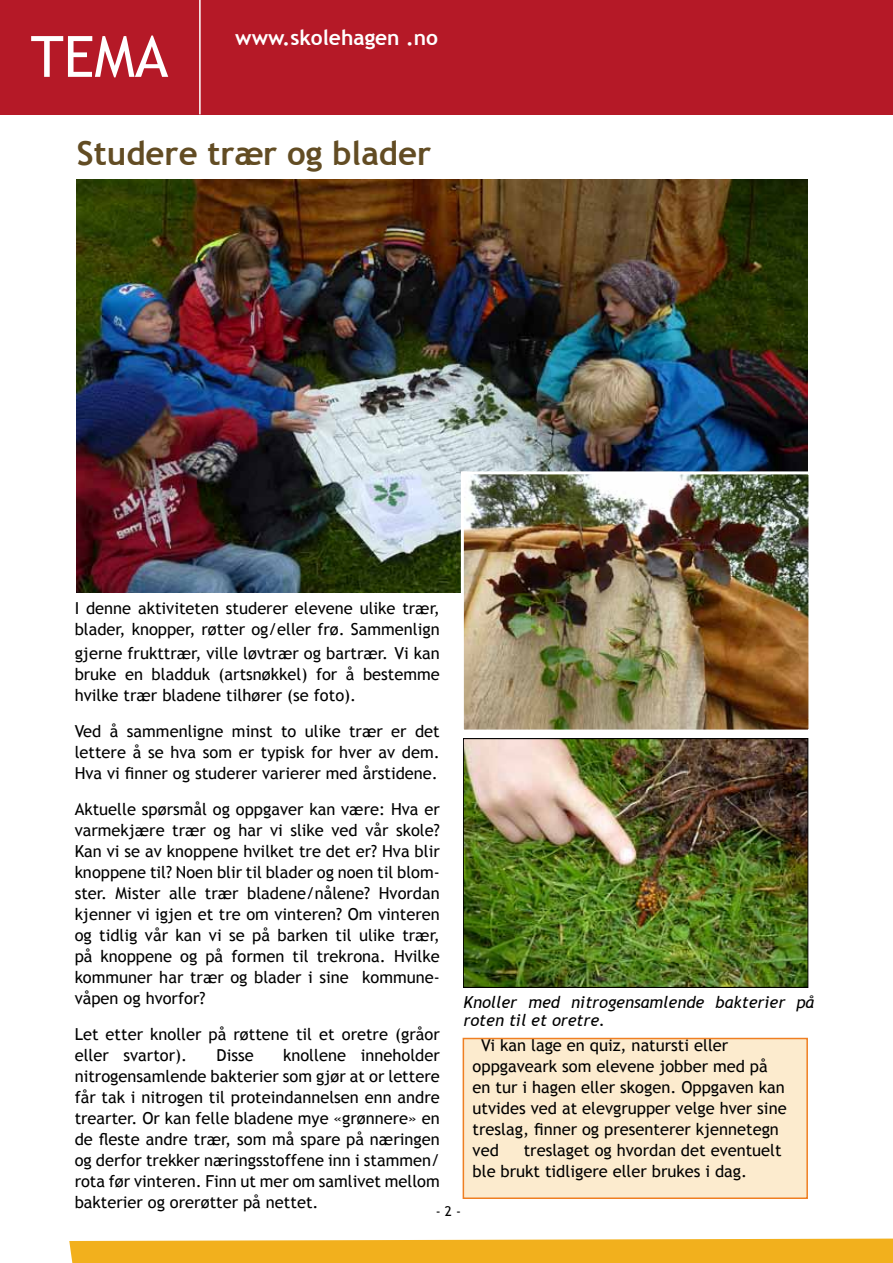
<style>
.page{position:relative;width:893px;height:1263px;background:#fff}
.page>*{position:absolute;margin:0;border:0;box-sizing:border-box;transform-origin:0 0}
.t1{font:57px "Trebuchet MS";color:#fff}
.t2{font:700 33px "Trebuchet MS";color:#624c23}
.t3{font:700 21px "Trebuchet MS";color:#fff}
.t4{font:16.5px/21px "Trebuchet MS";color:#000}
.t5{font:italic 16.5px/18px "Trebuchet MS";color:#000}
.t6{font:13.5px "Trebuchet MS";color:#000}
</style>
<div class="page">
<div style="left:0;top:0;width:893px;height:114px;background:#b51927"></div>
<hr style="left:199px;top:0;width:2px;height:114px;background:#fff">
<svg style="left:69px;top:1238px;width:824px;height:25px;background:#f2b52d"></svg>
<img style="left:77px;top:179px;width:731px;height:413px">
<img style="left:465px;top:475px;width:342px;height:253px">
<div style="left:461px;top:471px;width:350px;height:261px;border:3px solid #fff"></div>
<div style="left:463px;top:1038px;width:344px;height:160px;background:#fcebce"></div>
<div style="left:463px;top:1038px;width:345px;height:161px;border:2px solid #ef7f22"></div>
<img style="left:465px;top:740px;width:341px;height:246px">
<div style="left:463px;top:738px;width:345px;height:250px;border:1px solid #000"></div>
<h1 class="t1" style="left:31px;top:23px;width:139px">TEMA</h1>
<p class="t3" style="left:235px;top:25px;width:204px">www.skolehagen .no</p>
<h2 class="t2" style="left:77px;top:132px;width:356px">Studere trær og blader</h2>
<p class="t4" style="left:75px;top:598px;width:367px">I denne aktiviteten studerer elevene ulike trær, blader, knopper, røtter og/eller frø. Sammenlign</p>
<p class="t4" style="left:75px;top:643px;width:367px;text-align:justify">gjerne frukttrær, ville løvtrær og bartrær. Vi kan bruke en bladduk (artsnøkkel) for å bestemme hvilke trær bladene tilhører (se foto).</p>
<p class="t4" style="left:75px;top:721px;width:367px;text-align:justify">Ved å sammenligne minst to ulike trær er det lettere å se hva som er typisk for hver av dem.<br>Hva vi finner og studerer varierer med årstidene.</p>
<p class="t4" style="left:75px;top:799px;width:367px;text-align:justify">Aktuelle spørsmål og oppgaver kan være: Hva er varmekjære trær og har vi slike ved vår skole?<br>Kan vi se av knoppene hvilket tre det er? Hva blir knoppene til? Noen blir til blader og noen til blom&shy;ster. Mister alle trær bladene/nålene? Hvordan kjenner vi igjen et tre om vinteren? Om vinteren og tidlig vår kan vi se på barken til ulike trær, på knoppene og på formen til trekrona. Hvilke kommuner har trær og blader i sine kommune&shy;våpen og hvorfor?</p>
<p class="t4" style="left:75px;top:1024px;width:367px">Let etter knoller på røttene til et oretre (gråor eller svartor).</p>
<p class="t5" style="left:463px;top:993px;width:352px">Knoller med nitrogensamlende bakterier på roten til et oretre.</p>
<p class="t4" style="left:473px;top:1035px;width:316px;text-indent:8px">Vi kan lage en quiz, natursti eller oppgaveark som elevene jobber med på en tur i hagen eller skogen. Oppgaven kan utvides ved at elevgrupper velge hver sine treslag, finner og presenterer kjennetegn ved</p>
<p class="t4" style="left:75px;top:1045px;width:367px;text-align:justify;text-indent:208px">knollene inneholder nitrogensamlende bakterier som gjør at or lettere får tak i nitrogen til proteindannelsen enn andre trearter. Or kan felle bladene mye «grønnere» en de fleste andre trær, som må spare på næringen og derfor trekker næringsstoffene inn i stammen/ rota før vinteren. Finn ut mer om samlivet mellom bakterier og orerøtter på nettet.</p>
<p class="t4" style="left:217px;top:1045px;width:39px">Disse</p>
<p class="t4" style="left:473px;top:1140px;width:311px;text-indent:51px">treslaget og hvordan det eventuelt ble brukt tidligere eller brukes i dag.</p>
<p class="t6" style="left:436px;top:1203px;width:27px">- 2 -</p>
</div>
